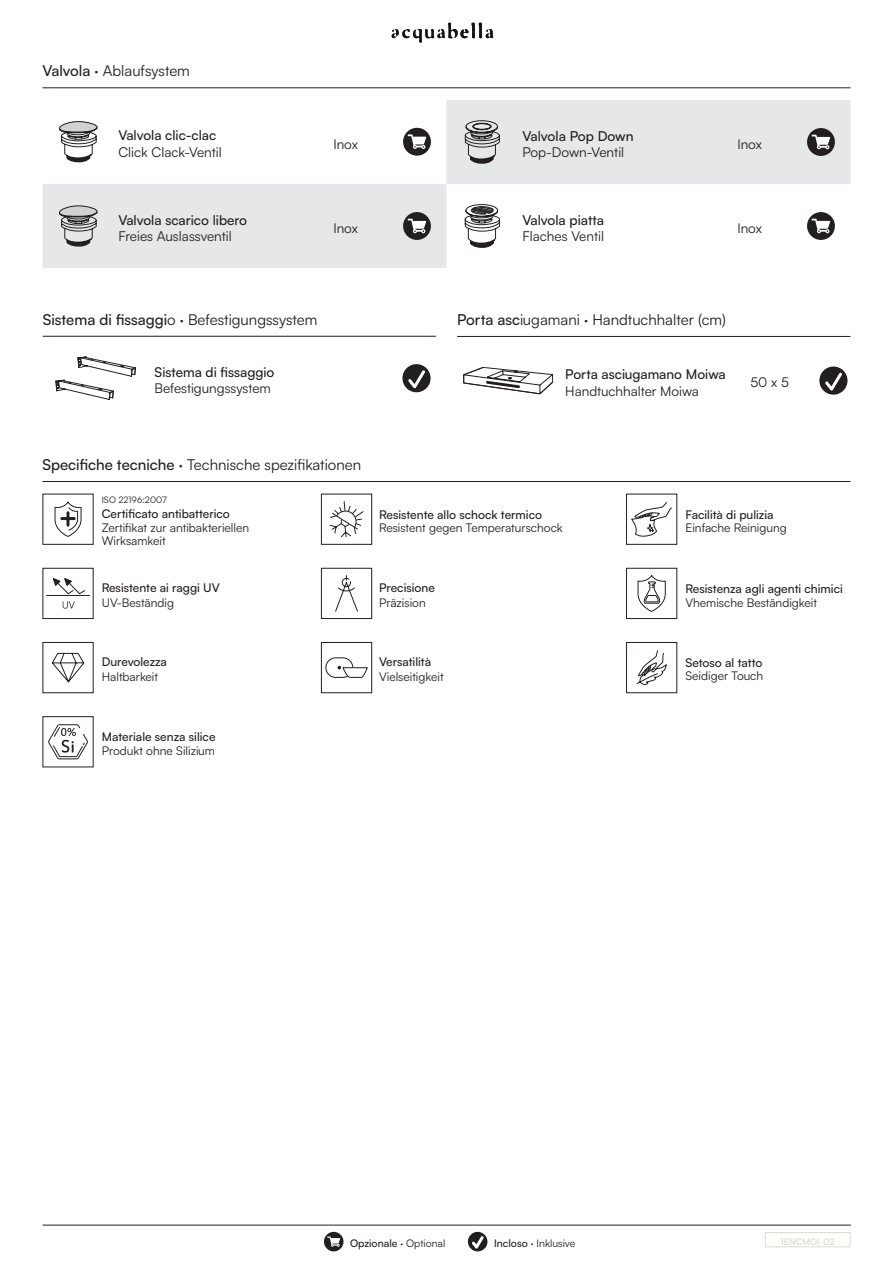
<style>
.page{position:relative;width:893px;height:1263px;background:#fff}
.page>*{position:absolute;margin:0;border:0;box-sizing:border-box;transform-origin:0 0}
.t1{font:15px "Satoshi";color:#231f20}
.t2{font:13.65px "Satoshi";color:#231f20}
.t3{font:500 13.65px "Satoshi";color:#231f20}
.t4{font:500 13.5px "Satoshi";color:#231f20}
.t5{font:13.5px "Satoshi";color:#231f20}
.t6{font:12px/13.4px "Satoshi";color:#231f20}
.t7{font:500 12px "Satoshi";color:#231f20}
.t8{font:500 10.5px "Satoshi";color:#231f20}
.t9{font:10.5px "Satoshi";color:#231f20}
.t10{font:9px "Satoshi";color:#231f20}
.t11{font:500 9px "Satoshi";color:#d7d6cd}
.s1{font-weight:500}
.s2{font-weight:400}
</style>
<div class="page">
<div style="left:765px;top:1232px;width:85px;height:15px;border:1px solid #dcdacf"></div>
<hr style="left:43px;top:1225px;width:808px;height:1px;background:#231f20">
<hr style="left:43px;top:88px;width:807px;height:1px;background:#231f20">
<hr style="left:42px;top:481px;width:808px;height:1px;background:#231f20">
<svg style="left:324px;top:1232px;width:19px;height:19px"></svg>
<svg style="left:468px;top:1232px;width:19px;height:19px"></svg>
<div style="left:626px;top:494px;width:51px;height:51px;border:1px solid #231f20"></div>
<svg style="left:631px;top:502px;width:41px;height:35px"></svg>
<svg style="left:54px;top:501px;width:28px;height:36px"></svg>
<svg style="left:329px;top:501px;width:35px;height:37px"></svg>
<div style="left:321px;top:494px;width:51px;height:51px;border:1px solid #231f20"></div>
<div style="left:43px;top:568px;width:51px;height:51px;border:1px solid #231f20"></div>
<svg style="left:46px;top:578px;width:44px;height:31px"></svg>
<div style="left:626px;top:568px;width:51px;height:51px;border:1px solid #231f20"></div>
<svg style="left:637px;top:575px;width:29px;height:37px"></svg>
<div style="left:43px;top:642px;width:51px;height:51px;border:1px solid #231f20"></div>
<svg style="left:51px;top:652px;width:34px;height:31px"></svg>
<div style="left:321px;top:568px;width:51px;height:51px;border:1px solid #231f20"></div>
<svg style="left:335px;top:575px;width:23px;height:37px"></svg>
<div style="left:321px;top:642px;width:51px;height:51px;border:1px solid #231f20"></div>
<div style="left:325px;top:657px;width:28px;height:21px;border:1px solid #231f20;border-radius:10px"></div>
<svg style="left:337px;top:666px;width:31px;height:12px"></svg>
<div style="left:626px;top:642px;width:51px;height:51px;border:1px solid #231f20"></div>
<svg style="left:636px;top:650px;width:31px;height:35px"></svg>
<svg style="left:48px;top:724px;width:40px;height:36px"></svg>
<svg style="left:392px;top:23px;width:101px;height:20px"></svg>
<svg style="left:43px;top:100px;width:807px;height:168px"></svg>
<svg style="left:463px;top:367px;width:90px;height:27px"></svg>
<svg style="left:819px;top:366px;width:28px;height:29px"></svg>
<svg style="left:822px;top:370px;width:23px;height:24px"></svg>
<hr style="left:457px;top:336px;width:393px;height:1px;background:#231f20">
<hr style="left:43px;top:336px;width:393px;height:1px;background:#231f20">
<svg style="left:55px;top:356px;width:81px;height:44px"></svg>
<svg style="left:402px;top:364px;width:29px;height:28px"></svg>
<svg style="left:406px;top:368px;width:22px;height:24px"></svg>
<p class="t1" style="left:43px;top:61px;width:149px"><span class="s1">Valvola</span> · Ablaufsystem</p>
<p class="t4" style="left:118px;top:126px;width:99px">Valvola clic-clac</p>
<p class="t2" style="left:118px;top:143px;width:105px">Click Clack-Ventil</p>
<p class="t4" style="left:118px;top:210px;width:130px">Valvola scarico libero</p>
<p class="t2" style="left:118px;top:227px;width:115px">Freies Auslassventil</p>
<p class="t5" style="left:333px;top:135px;width:26px">Inox</p>
<p class="t5" style="left:333px;top:219px;width:26px">Inox</p>
<p class="t3" style="left:522px;top:126px;width:113px">Valvola Pop Down</p>
<p class="t2" style="left:522px;top:143px;width:103px">Pop-Down-Ventil</p>
<p class="t3" style="left:522px;top:210px;width:83px">Valvola piatta</p>
<p class="t2" style="left:522px;top:227px;width:83px">Flaches Ventil</p>
<p class="t5" style="left:737px;top:135px;width:26px">Inox</p>
<p class="t5" style="left:737px;top:219px;width:26px">Inox</p>
<p class="t1" style="left:43px;top:310px;width:276px"><span class="s1">Sistema di fissaggi</span>o · Befestigungssystem</p>
<p class="t1" style="left:457px;top:310px;width:270px"><span class="s1">Porta asc</span>iugamani · Handtuchhalter (cm)</p>
<p class="t4" style="left:155px;top:363px;width:121px">Sistema di fissaggio</p>
<p class="t5" style="left:155px;top:379px;width:118px">Befestigungssystem</p>
<p class="t4" style="left:565px;top:365px;width:162px">Porta asciugamano Moiwa</p>
<p class="t5" style="left:565px;top:382px;width:135px">Handtuchhalter Moiwa</p>
<p class="t1" style="left:42px;top:455px;width:320px"><span class="s1">Specifiche tecniche</span> · Technische spezifikationen</p>
<p class="t10" style="left:102px;top:494px;width:66px">ISO 22196:2007</p>
<p class="t5" style="left:750px;top:374px;width:40px">50 x 5</p>
<p class="t7" style="left:102px;top:505px;width:130px">Certificato antibatterico</p>
<p class="t6" style="left:102px;top:520px;width:149px">Zertifikat zur antibakteriellen<br>Wirksamkeit</p>
<p class="t7" style="left:379px;top:506px;width:165px">Resistente allo schock termico</p>
<p class="t6" style="left:379px;top:521px;width:185px">Resistent gegen Temperaturschock</p>
<p class="t7" style="left:685px;top:506px;width:90px">Facilità di pulizia</p>
<p class="t6" style="left:685px;top:520px;width:103px">Einfache Reinigung</p>
<p class="t7" style="left:102px;top:580px;width:120px">Resistente ai raggi UV</p>
<p class="t6" style="left:102px;top:595px;width:74px">UV-Beständig</p>
<p class="t7" style="left:379px;top:580px;width:57px">Precisione</p>
<p class="t6" style="left:379px;top:595px;width:48px">Präzision</p>
<p class="t7" style="left:685px;top:580px;width:159px">Resistenza agli agenti chimici</p>
<p class="t6" style="left:685px;top:595px;width:133px">Vhemische Beständigkeit</p>
<p class="t7" style="left:102px;top:654px;width:67px">Durevolezza</p>
<p class="t6" style="left:102px;top:669px;width:58px">Haltbarkeit</p>
<p class="t7" style="left:379px;top:654px;width:53px">Versatilità</p>
<p class="t6" style="left:379px;top:669px;width:66px">Vielseitigkeit</p>
<p class="t7" style="left:685px;top:654px;width:78px">Setoso al tatto</p>
<p class="t6" style="left:685px;top:669px;width:79px">Seidiger Touch</p>
<p class="t7" style="left:102px;top:728px;width:115px">Materiale senza silice</p>
<p class="t6" style="left:102px;top:743px;width:115px">Produkt ohne Silizium</p>
<p class="t8" style="left:350px;top:1236px;width:97px">Opzionale <span class="s2">· Optional</span></p>
<p class="t9" style="left:494px;top:1236px;width:83px"><span class="s1">Incloso</span> · Inklusive</p>
<p class="t11" style="left:780px;top:1235px;width:56px">1ENCMOI-02</p>
</div>
